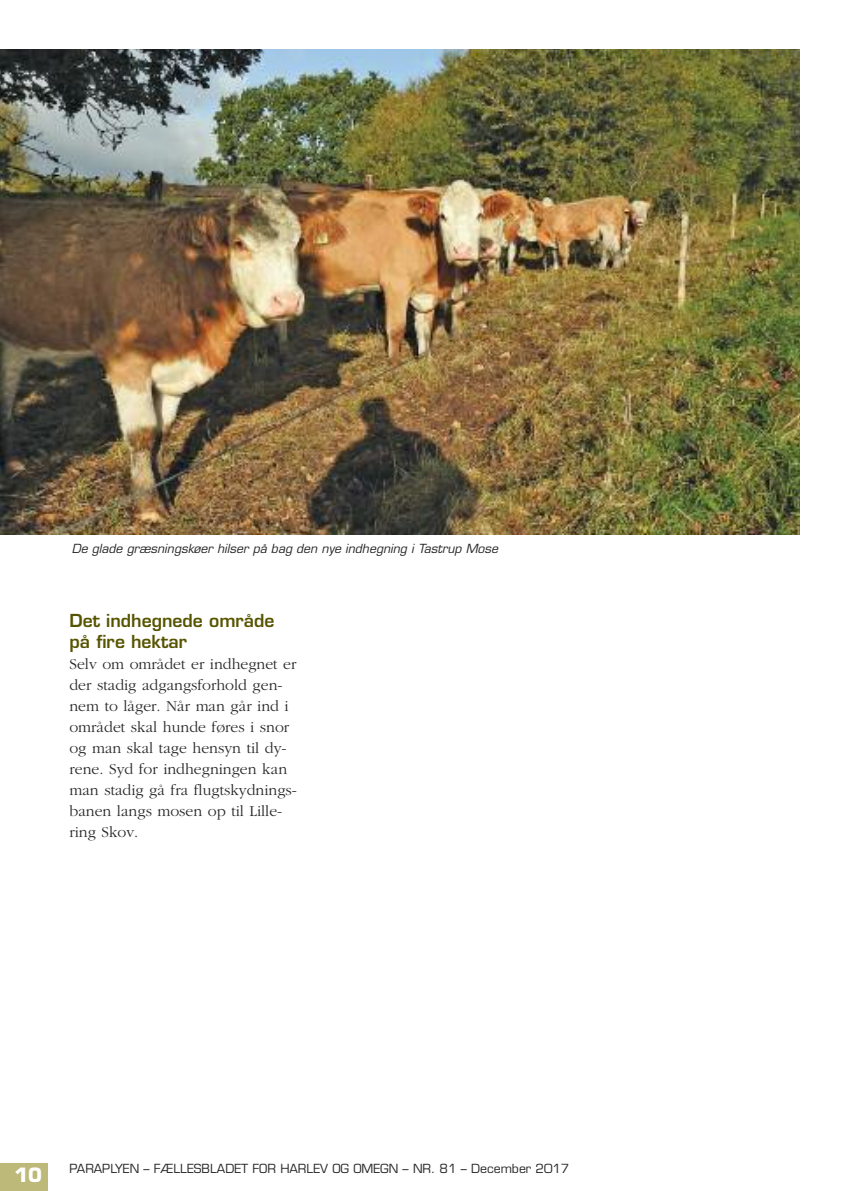
<style>
.page{position:relative;width:844px;height:1191px;background:#fff}
.page>*{position:absolute;margin:0;border:0;box-sizing:border-box;transform-origin:0 0}
.t1{font:700 19.25px "Eurostile";color:#fff}
.t2{font:600 17.5px/21px "Eurostile";color:#575400}
.t3{font:300 15.75px/21px "AF Gar ITC";color:#272526}
.t4{font:italic 12.25px "Eurostile";color:#272526}
.t5{font:12.25px "Eurostile";color:#272526}
</style>
<div class="page">
<div style="left:0;top:1163px;width:47px;height:28px;background:#bcb979"></div>
<img style="left:0;top:50px;width:799px;height:484px">
<p class="t4" style="left:72px;top:543px;width:427px">De glade græsningskøer hilser på bag den nye indhegning i Tastrup Mose</p>
<p class="t2" style="left:69px;top:611px;width:206px">Det indhegnede område på fire hektar</p>
<p class="t3" style="left:69px;top:653px;width:229px">Selv om området er indhegnet er der stadig adgangsforhold gen&shy;nem to låger. Når man går ind i området skal hunde føres i snor og man skal tage hensyn til dy&shy;rene. Syd for indhegningen kan man stadig gå fra flugtskydnings&shy;banen langs mosen op til Lille&shy;ring Skov.</p>
<p class="t1" style="left:14px;top:1167px;width:29px">10</p>
<p class="t5" style="left:69px;top:1164px;width:501px">PARAPLYEN – FÆLLESBLADET FOR HARLEV OG OMEGN – NR. 81 – December 2017</p>
</div>
